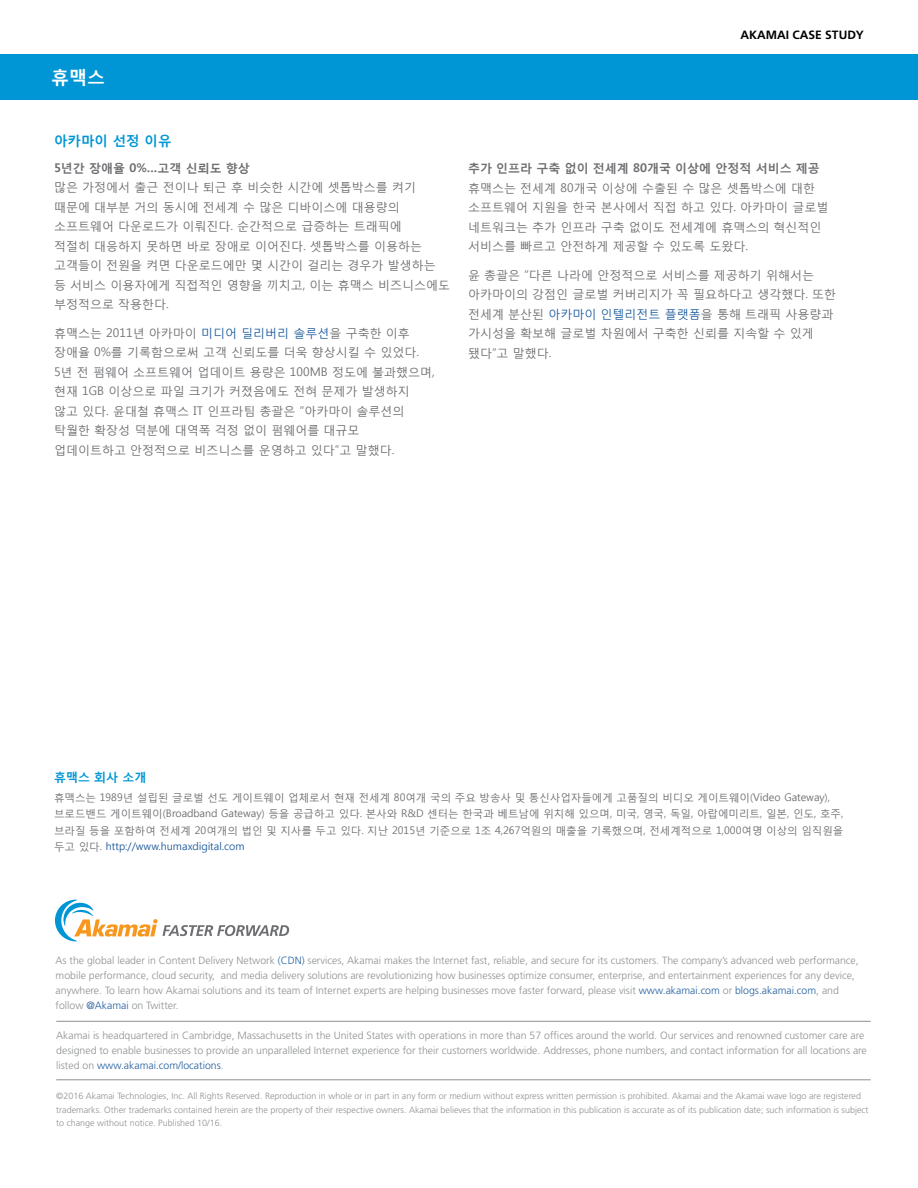
<style>
.page{position:relative;width:918px;height:1188px;background:#fff}
.page>*{position:absolute;margin:0;border:0;box-sizing:border-box;transform-origin:0 0}
.t1{font:700 18px "Malgun Gothic";color:#fff}
.t2{font:700 13.5px "Malgun Gothic";color:#0096d6}
.t3{font:12px/19.5px "Malgun Gothic";color:#6d6e71}
.t4{font:700 12px "Malgun Gothic";color:#6d6e71}
.t5{font:700 12px "Frutiger";color:#000}
.t6{font:700 12px "Malgun Gothic";color:#0096d6}
.t7{font:300 10.5px/15px "Frutiger";color:#8e9090}
.t8{font:10.5px/16.5px "Malgun Gothic";color:#6d6e71}
.t9{font:300 9px/13.5px "Frutiger";color:#8e9090}
.s1{color:#215e9e}
</style>
<div class="page">
<div style="left:0;top:54px;width:918px;height:45px;background:#0096d6"></div>
<hr style="left:56px;top:1079px;width:815px;height:1px;background:#8e9090">
<hr style="left:56px;top:1021px;width:815px;height:1px;background:#8e9090">
<svg style="left:55px;top:900px;width:234px;height:41px"></svg>
<h1 class="t1" style="left:51px;top:66px;width:55px">휴맥스</h1>
<p class="t2" style="left:54px;top:132px;width:119px">아카마이 선정 이유</p>
<p class="t4" style="left:54px;top:160px;width:197px">5년간 장애율 0%…고객 신뢰도 향상</p>
<p class="t3" style="left:54px;top:177px;width:397px">많은 가정에서 출근 전이나 퇴근 후 비슷한 시간에 셋톱박스를 켜기 때문에 대부분 거의 동시에 전세계 수 많은 디바이스에 대용량의 소프트웨어 다운로드가 이뤄진다. 순간적으로 급증하는 트래픽에<br>적절히 대응하지 못하면 바로 장애로 이어진다. 셋톱박스를 이용하는 고객들이 전원을 켜면 다운로드에만 몇 시간이 걸리는 경우가 발생하는 등 서비스 이용자에게 직접적인 영향을 끼치고, 이는 휴맥스 비즈니스에도 부정적으로 작용한다.</p>
<p class="t3" style="left:54px;top:323px;width:382px">휴맥스는 2011년 아카마이 <span class="s1">미디어 딜리버리 솔루션</span>을 구축한 이후 장애율 0%를 기록함으로써 고객 신뢰도를 더욱 향상시킬 수 있었다.<br>5년 전 펌웨어 소프트웨어 업데이트 용량은 100MB 정도에 불과했으며, 현재 1GB 이상으로 파일 크기가 커졌음에도 전혀 문제가 발생하지 않고 있다. 윤대철 휴맥스 IT 인프라팀 총괄은 “아카마이 솔루션의 탁월한 확장성 덕분에 대역폭 걱정 없이 펌웨어를 대규모<br>업데이트하고 안정적으로 비즈니스를 운영하고 있다”고 말했다.</p>
<p class="t5" style="left:741px;top:28px;width:125px">AKAMAI CASE STUDY</p>
<p class="t4" style="left:468px;top:161px;width:353px">추가 인프라 구축 없이 전세계 80개국 이상에 안정적 서비스 제공</p>
<p class="t3" style="left:468px;top:178px;width:362px">휴맥스는 전세계 80개국 이상에 수출된 수 많은 셋톱박스에 대한 소프트웨어 지원을 한국 본사에서 직접 하고 있다. 아카마이 글로벌 네트워크는 추가 인프라 구축 없이도 전세계에 휴맥스의 혁신적인 서비스를 빠르고 안전하게 제공할 수 있도록 도왔다.</p>
<p class="t3" style="left:468px;top:265px;width:370px">윤 총괄은 “다른 나라에 안정적으로 서비스를 제공하기 위해서는 아카마이의 강점인 글로벌 커버리지가 꼭 필요하다고 생각했다. 또한 전세계 분산된 <span class="s1">아카마이 인텔리전트 플랫폼</span>을 통해 트래픽 사용량과 가시성을 확보해 글로벌 차원에서 구축한 신뢰를 지속할 수 있게 됐다”고 말했다.</p>
<p class="t6" style="left:54px;top:770px;width:94px">휴맥스 회사 소개</p>
<p class="t8" style="left:54px;top:789px;width:791px">휴맥스는 1989년 설립된 글로벌 선도 게이트웨이 업체로서 현재 전세계 80여개 국의 주요 방송사 및 통신사업자들에게 고품질의 비디오 게이트웨이(Video Gateway), 브로드밴드 게이트웨이(Broadband Gateway) 등을 공급하고 있다. 본사와 R&amp;D 센터는 한국과 베트남에 위치해 있으며, 미국, 영국, 독일, 아랍에미리트, 일본, 인도, 호주, 브라질 등을 포함하여 전세계 20여개의 법인 및 지사를 두고 있다. 지난 2015년 기준으로 1조 4,267억원의 매출을 기록했으며, 전세계적으로 1,000여명 이상의 임직원을 두고 있다. <span class="s1">http://www.humaxdigital.com</span></p>
<p class="t7" style="left:56px;top:953px;width:805px">As the global leader in Content Delivery Network <span class="s1">(CDN)</span> services, Akamai makes the Internet fast, reliable, and secure for its customers. The company’s advanced web performance, mobile performance, cloud security, and media delivery solutions are revolutionizing how businesses optimize consumer, enterprise, and entertainment experiences for any device, anywhere. To learn how Akamai solutions and its team of Internet experts are helping businesses move faster forward, please visit <span class="s1">www.akamai.com</span> or <span class="s1">blogs.akamai.com</span>, and follow <span class="s1">@Akamai</span> on Twitter.</p>
<p class="t7" style="left:56px;top:1028px;width:812px">Akamai is headquartered in Cambridge, Massachusetts in the United States with operations in more than 57 offices around the world. Our services and renowned customer care are designed to enable businesses to provide an unparalleled Internet experience for their customers worldwide. Addresses, phone numbers, and contact information for all locations are listed on <span class="s1">www.akamai.com/locations</span>.</p>
<p class="t9" style="left:56px;top:1090px;width:814px">©2016 Akamai Technologies, Inc. All Rights Reserved. Reproduction in whole or in part in any form or medium without express written permission is prohibited. Akamai and the Akamai wave logo are registered trademarks. Other trademarks contained herein are the property of their respective owners. Akamai believes that the information in this publication is accurate as of its publication date; such information is subject to change without notice. Published 10/16.</p>
</div>
